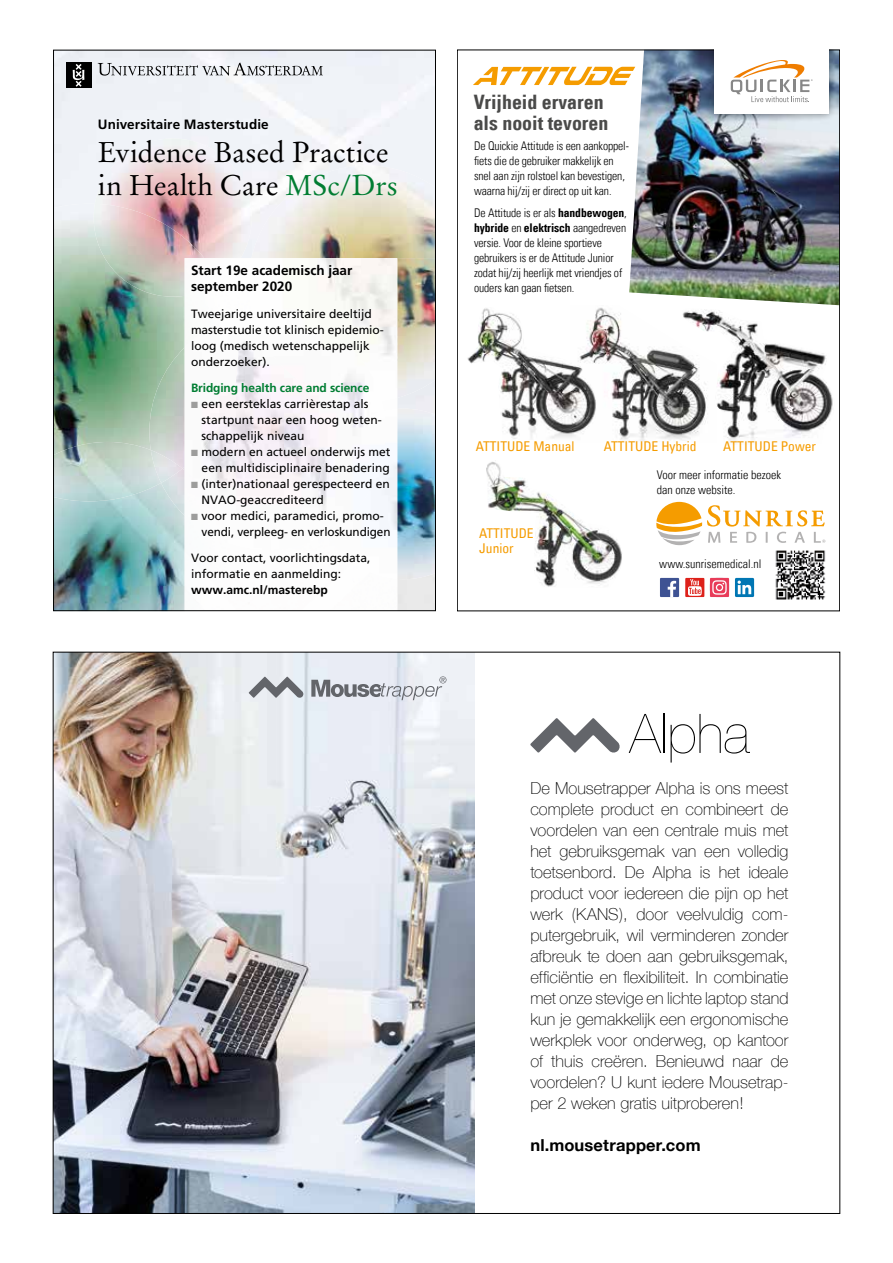
<style>
.page{position:relative;width:893px;height:1263px;background:#fff}
.page>*{position:absolute;margin:0;border:0;box-sizing:border-box;transform-origin:0 0}
.t1{font:28.5px/33px "Stempel Garamond LT Std";color:#000}
.t2{font:19.95px/21px "Univers Com 67 Bold Cond";color:#4a4a49}
.t3{font:100 16.5px/21px "Helvetica Neue";color:#000;text-align:justify}
.t4{font:700 16.5px "Helvetica Neue";letter-spacing:.01em;color:#000}
.t5{font:700 13.5px/15.9px "Frutiger LT Std";color:#000}
.t6{font:condensed 13.5px/15px "Univers Com 57";color:#f59c00}
.t7{font:12px/15.9px "Frutiger LT Std";color:#000}
.t8{font:12px/15px "Univers Com 47 Light Cond";letter-spacing:-.01em;color:#000}
.t9{font:12px "Univers Com 67 Bold Cond";letter-spacing:-.01em;color:#000}
.t10{font:700 12px "Frutiger LT Std";letter-spacing:-.01em;color:#007d32}
.t11{font:700 12px "Frutiger LT Std";color:#000}
.s1{color:#007d32}
.s2{color:#9d9d9c}
.s3{font-family:"Univers Com 67 Bold Cond"}
.s4{font-family:"Univers Com 47 Light Cond"}
</style>
<div class="page">
<img style="left:55px;top:52px;width:379px;height:557px">
<img style="left:55px;top:204px;width:130px;height:238px">
<img style="left:95px;top:138px;width:157px;height:120px">
<img style="left:94px;top:204px;width:110px;height:93px">
<img style="left:251px;top:166px;width:183px;height:92px">
<img style="left:397px;top:258px;width:37px;height:140px">
<img style="left:149px;top:347px;width:36px;height:122px">
<img style="left:55px;top:501px;width:130px;height:108px">
<img style="left:55px;top:442px;width:106px;height:59px">
<img style="left:161px;top:469px;width:24px;height:47px">
<img style="left:151px;top:450px;width:31px;height:33px">
<img style="left:352px;top:409px;width:82px;height:170px">
<img style="left:234px;top:258px;width:15px;height:56px">
<img style="left:185px;top:281px;width:49px;height:33px">
<img style="left:220px;top:258px;width:21px;height:23px">
<img style="left:185px;top:258px;width:35px;height:38px">
<img style="left:384px;top:401px;width:13px;height:10px">
<img style="left:226px;top:533px;width:126px;height:76px">
<img style="left:351px;top:561px;width:46px;height:48px">
<img style="left:249px;top:258px;width:148px;height:143px">
<img style="left:185px;top:314px;width:100px;height:236px">
<img style="left:284px;top:368px;width:100px;height:87px">
<img style="left:284px;top:455px;width:44px;height:94px">
<img style="left:185px;top:318px;width:53px;height:149px">
<img style="left:253px;top:313px;width:129px;height:89px">
<img style="left:185px;top:516px;width:41px;height:93px">
<img style="left:185px;top:470px;width:39px;height:72px">
<img style="left:318px;top:411px;width:68px;height:122px">
<svg style="left:98px;top:63px;width:225px;height:13px;background:#bfc1c5"></svg>
<div style="left:66px;top:63px;width:25px;height:25px;background:#000"></div>
<svg style="left:73px;top:64px;width:12px;height:23px"></svg>
<img style="left:629px;top:52px;width:209px;height:253px">
<svg style="left:656px;top:502px;width:169px;height:43px"></svg>
<div style="left:660px;top:578px;width:19px;height:19px;background:#3e5293"></div>
<svg style="left:668px;top:581px;width:8px;height:16px"></svg>
<svg style="left:735px;top:578px;width:19px;height:19px"></svg>
<svg style="left:738px;top:580px;width:13px;height:14px"></svg>
<div style="left:685px;top:578px;width:19px;height:19px;background:#dd211a"></div>
<svg style="left:688px;top:579px;width:14px;height:17px"></svg>
<svg style="left:710px;top:578px;width:19px;height:19px"></svg>
<div style="left:706px;top:50px;width:131px;height:72px;background:#000;opacity:.5"></div>
<div style="left:714px;top:50px;width:114px;height:64px;background:#fff"></div>
<svg style="left:731px;top:60px;width:82px;height:42px"></svg>
<img style="left:600px;top:307px;width:82px;height:134px">
<img style="left:682px;top:309px;width:151px;height:133px">
<img style="left:467px;top:308px;width:133px;height:131px">
<img style="left:486px;top:462px;width:136px;height:125px">
<svg style="left:473px;top:67px;width:162px;height:18px"></svg>
<img style="left:769px;top:543px;width:57px;height:57px">
<img style="left:55px;top:654px;width:420px;height:558px">
<svg style="left:530px;top:718px;width:90px;height:35px"></svg>
<svg style="left:629px;top:714px;width:32px;height:39px"></svg>
<hr style="left:664px;top:714px;width:1px;height:39px;background:#000">
<svg style="left:671px;top:714px;width:79px;height:48px"></svg>
<svg style="left:311px;top:676px;width:135px;height:24px;background:#c4c7ce"></svg>
<svg style="left:249px;top:677px;width:55px;height:21px"></svg>
<p class="t5" style="left:98px;top:116px;width:172px">Universitaire Masterstudie</p>
<h1 class="t1" style="left:98px;top:136px;width:301px">Evidence Based Practice in Health Care <span class="s1">MSc/Drs</span></h1>
<p class="t5" style="left:191px;top:263px;width:163px">Start 19e academisch jaar september 2020</p>
<p class="t7" style="left:191px;top:306px;width:194px">Tweejarige universitaire deeltijd masterstudie tot klinisch epidemio&shy;loog (medisch wetenschappelijk onderzoeker).</p>
<p class="t10" style="left:191px;top:381px;width:180px">Bridging health care and science</p>
<p class="t7" style="left:202px;top:396px;width:182px;text-indent:-11px"><span class="s2">■</span> een eersteklas carrièrestap als startpunt naar een hoog weten&shy;schappelijk niveau</p>
<p class="t7" style="left:191px;top:444px;width:201px;text-align:right"><span class="s2">■</span> modern en actueel onderwijs met een multidisciplinaire benadering</p>
<p class="t7" style="left:202px;top:476px;width:190px;text-indent:-11px"><span class="s2">■</span> (inter)nationaal gerespecteerd en<br>NVAO-geaccrediteerd</p>
<p class="t7" style="left:202px;top:508px;width:190px;text-indent:-11px"><span class="s2">■</span> voor medici, paramedici, promo&shy;vendi, verpleeg- en verloskundigen</p>
<p class="t7" style="left:191px;top:550px;width:181px">Voor contact, voorlichtingsdata, informatie en aanmelding:</p>
<p class="t11" style="left:191px;top:583px;width:138px">www.amc.nl/masterebp</p>
<p class="t2" style="left:474px;top:91px;width:136px">Vrijheid ervaren als nooit tevoren</p>
<p class="t8" style="left:474px;top:138px;width:156px">De Quickie Attitude is een aankoppel&shy;fiets die de gebruiker makkelijk en snel aan zijn rolstoel kan bevestigen, waarna hij/zij er direct op uit kan.</p>
<p class="t8" style="left:474px;top:205px;width:154px">De Attitude is er als <span class="s3">handbewogen</span>,</p>
<p class="t9" style="left:474px;top:220px;width:154px">hybride <span class="s4">en</span> elektrisch <span class="s4">aangedreven</span></p>
<p class="t8" style="left:474px;top:235px;width:150px">versie. Voor de kleine sportieve gebruikers is er de Attitude Junior zodat hij/zij heerlijk met vriendjes of ouders kan gaan fietsen.</p>
<p class="t6" style="left:476px;top:438px;width:100px">ATTITUDE Manual</p>
<p class="t6" style="left:479px;top:525px;width:56px">ATTITUDE<br>Junior</p>
<p class="t6" style="left:604px;top:438px;width:94px">ATTITUDE Hybrid</p>
<p class="t6" style="left:723px;top:438px;width:94px">ATTITUDE Power</p>
<p class="t8" style="left:657px;top:468px;width:126px;line-height:14.4px">Voor meer informatie bezoek dan onze website.</p>
<p class="t8" style="left:659px;top:556px;width:104px">www.sunrisemedical.nl</p>
<p class="t3" style="left:530px;top:777px;width:260px">De Mousetrapper Alpha is ons meest complete product en combineert de voordelen van een centrale muis met het gebruiksgemak van een volledig toetsenbord. De Alpha is het ideale product voor iedereen die pijn op het werk (KANS), door veelvuldig com&shy;putergebruik, wil verminderen zonder afbreuk te doen aan gebruiksgemak, efficiëntie en flexibiliteit. In combinatie met onze stevige en lichte laptop stand kun je gemakkelijk een ergonomische werkplek voor onderweg, op kantoor of thuis creëren. Benieuwd naar de voordelen? U kunt iedere Mousetrap&shy;per 2 weken gratis uitproberen!</p>
<p class="t4" style="left:530px;top:1132px;width:172px">nl.mousetrapper.com</p>
</div>
